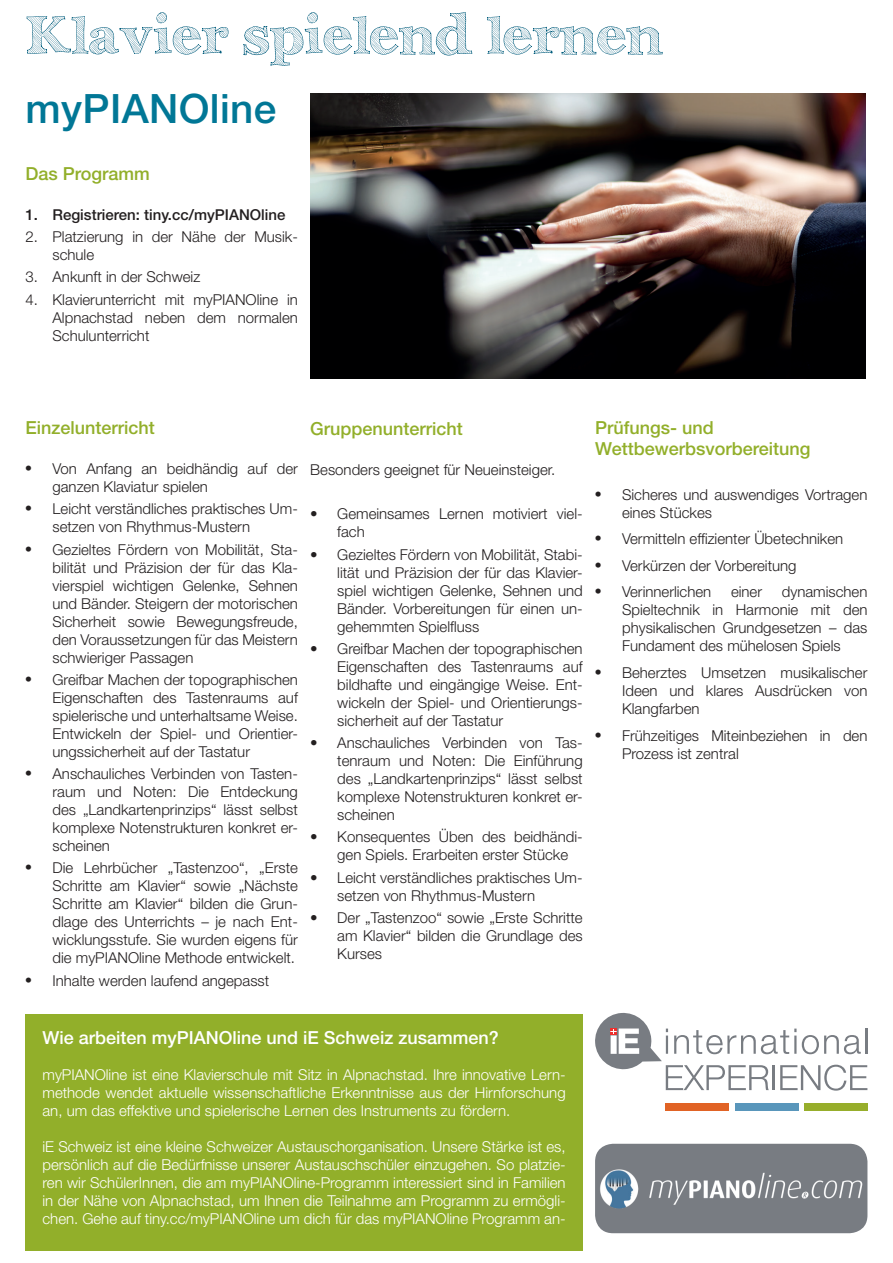
<style>
.page{position:relative;width:893px;height:1263px;background:#fff}
.page>*{position:absolute;margin:0;border:0;box-sizing:border-box;transform-origin:0 0}
.t1{font:54px "Archistico";color:#005c7c}
.t2{font:500 40.5px "Helvetica Neue LT Std";letter-spacing:.01em;color:#017796}
.t3{font:500 18px/21.6px "Helvetica Neue LT Std";color:#92af2a}
.t4{font:500 18px "Helvetica Neue LT Std";color:#fff}
.t5{font:300 15px/18px "Helvetica Neue LT Std";color:#231f20;text-align:justify}
.t6{font:300 15px/18px "Helvetica Neue LT Std";color:#fff;text-align:justify}
.t7{font:500 15px "Helvetica Neue LT Std";color:#231f20}
.s1{font-family:"Times";font-weight:400;font-size:18px}
</style>
<div class="page">
<div style="left:666px;top:1103px;width:63px;height:8px;background:#e16325"></div>
<div style="left:735px;top:1103px;width:63px;height:8px;background:#5996bb"></div>
<div style="left:804px;top:1103px;width:63px;height:8px;background:#97ae2b"></div>
<svg style="left:595px;top:1013px;width:272px;height:78px"></svg>
<img style="left:310px;top:94px;width:556px;height:285px">
<div style="left:26px;top:1014px;width:557px;height:236px;background:#92af2a"></div>
<div style="left:595px;top:1144px;width:272px;height:89px;background:#787c82;border-radius:18px"></div>
<img style="left:600px;top:1169px;width:263px;height:40px">
<h1 class="t1" style="left:26px;top:4px;width:639px">Klavier spielend lernen</h1>
<h2 class="t2" style="left:26px;top:84px;width:252px">myPIANOline</h2>
<p class="t3" style="left:26px;top:162px;width:126px">Das Programm</p>
<p class="t7" style="left:26px;top:206px;width:261px">1. Registrieren: tiny.cc/myPIANOline</p>
<p class="t5" style="left:53px;top:227px;width:247px;text-indent:-27px">2. Platzierung in der Nähe der Musik&shy;schule</p>
<p class="t5" style="left:26px;top:268px;width:176px">3. Ankunft in der Schweiz</p>
<p class="t5" style="left:53px;top:290px;width:247px;text-indent:-27px">4. Klavierunterricht mit myPIANOline in Alpnachstad neben dem normalen Schulunterricht</p>
<p class="t3" style="left:26px;top:416px;width:131px">Einzelunterricht</p>
<p class="t5" style="left:53px;top:459px;width:247px;text-indent:-27px"><span class="s1">•</span> Von Anfang an beidhändig auf der ganzen Klaviatur spielen</p>
<p class="t5" style="left:53px;top:500px;width:247px;text-indent:-27px"><span class="s1">•</span> Leicht verständliches praktisches Um&shy;setzen von Rhythmus-Mustern</p>
<p class="t5" style="left:53px;top:540px;width:247px;text-indent:-27px"><span class="s1">•</span> Gezieltes Fördern von Mobilität, Sta&shy;bilität und Präzision der für das Kla&shy;vierspiel wichtigen Gelenke, Sehnen und Bänder. Steigern der motorischen Sicherheit sowie Bewegungsfreude, den Voraussetzungen für das Meistern schwieriger Passagen</p>
<p class="t5" style="left:53px;top:670px;width:247px;text-indent:-27px"><span class="s1">•</span> Greifbar Machen der topographischen Eigenschaften des Tastenraums auf spielerische und unterhaltsame Weise.<br>Entwickeln der Spiel- und Orientier&shy;ungssicherheit auf der Tastatur</p>
<p class="t5" style="left:53px;top:764px;width:247px;text-indent:-27px"><span class="s1">•</span> Anschauliches Verbinden von Tasten&shy;raum und Noten: Die Entdeckung des „Landkartenprinzips“ lässt selbst komplexe Notenstrukturen konkret er&shy;scheinen</p>
<p class="t5" style="left:53px;top:859px;width:247px;text-indent:-27px"><span class="s1">•</span> Die Lehrbücher „Tastenzoo“, „Erste Schritte am Klavier“ sowie „Nächste Schritte am Klavier“ bilden die Grun&shy;dlage des Unterrichts – je nach Ent&shy;wicklungsstufe. Sie wurden eigens für die myPIANOline Methode entwickelt.</p>
<p class="t5" style="left:26px;top:971px;width:245px"><span class="s1">•</span> Inhalte werden laufend angepasst</p>
<p class="t3" style="left:310px;top:417px;width:154px">Gruppenunterricht</p>
<p class="t5" style="left:310px;top:460px;width:247px">Besonders geeignet für Neueinsteiger.</p>
<p class="t5" style="left:337px;top:505px;width:247px;text-indent:-27px">• Gemeinsames Lernen motiviert viel&shy;fach</p>
<p class="t5" style="left:337px;top:545px;width:247px;text-indent:-27px">• Gezieltes Fördern von Mobilität, Stabi&shy;lität und Präzision der für das Klavier&shy;spiel wichtigen Gelenke, Sehnen und Bänder. Vorbereitungen für einen un&shy;gehemmten Spielfluss</p>
<p class="t5" style="left:337px;top:639px;width:247px;text-indent:-27px">• Greifbar Machen der topographischen Eigenschaften des Tastenraums auf bildhafte und eingängige Weise. Ent&shy;wickeln der Spiel- und Orientierungs&shy;sicherheit auf der Tastatur</p>
<p class="t5" style="left:337px;top:733px;width:247px;text-indent:-27px">• Anschauliches Verbinden von Tas&shy;tenraum und Noten: Die Einführung des „Landkartenprinzips“ lässt selbst komplexe Notenstrukturen konkret er&shy;scheinen</p>
<p class="t5" style="left:337px;top:828px;width:247px;text-indent:-27px">• Konsequentes Üben des beidhändi&shy;gen Spiels. Erarbeiten erster Stücke</p>
<p class="t5" style="left:337px;top:868px;width:247px;text-indent:-27px">• Leicht verständliches praktisches Um&shy;setzen von Rhythmus-Mustern</p>
<p class="t5" style="left:337px;top:908px;width:247px;text-indent:-27px">• Der „Tastenzoo“ sowie „Erste Schritte am Klavier“ bilden die Grundlage des Kurses</p>
<p class="t3" style="left:595px;top:416px;width:217px">Prüfungs- und<br>Wettbewerbsvorbereitung</p>
<p class="t5" style="left:622px;top:485px;width:247px;text-indent:-27px"><span class="s1">•</span> Sicheres und auswendiges Vortragen eines Stückes</p>
<p class="t5" style="left:595px;top:530px;width:250px"><span class="s1">•</span> Vermitteln effizienter Übetechniken</p>
<p class="t5" style="left:595px;top:556px;width:203px"><span class="s1">•</span> Verkürzen der Vorbereitung</p>
<p class="t5" style="left:595px;top:583px;width:118px"><span class="s1">•</span> Verinnerlichen</p>
<p class="t5" style="left:731px;top:583px;width:33px">einer</p>
<p class="t5" style="left:622px;top:583px;width:247px;text-indent:160px">dynamischen Spieltechnik in Harmonie mit den physikalischen Grundgesetzen – das Fundament des mühelosen Spiels</p>
<p class="t5" style="left:622px;top:663px;width:247px;text-indent:-27px"><span class="s1">•</span> Beherztes Umsetzen musikalischer Ideen und klares Ausdrücken von Klangfarben</p>
<p class="t5" style="left:622px;top:726px;width:247px;text-indent:-27px"><span class="s1">•</span> Frühzeitiges Miteinbeziehen in den<br>Prozess ist zentral</p>
<p class="t4" style="left:43px;top:1027px;width:458px">Wie arbeiten myPIANOline und iE Schweiz zusammen?</p>
<p class="t6" style="left:43px;top:1065px;width:525px">myPIANOline ist eine Klavierschule mit Sitz in Alpnachstad. Ihre innovative Lern&shy;methode wendet aktuelle wissenschaftliche Erkenntnisse aus der Hirnforschung an, um das effektive und spielerische Lernen des Instruments zu fördern.</p>
<p class="t6" style="left:43px;top:1137px;width:525px">iE Schweiz ist eine kleine Schweizer Austauschorganisation. Unsere Stärke ist es, persönlich auf die Bedürfnisse unserer Austauschschüler einzugehen. So platzie&shy;ren wir SchülerInnen, die am myPIANOline-Programm interessiert sind in Familien in der Nähe von Alpnachstad, um Ihnen die Teilnahme am Programm zu ermögli&shy;chen. Gehe auf tiny.cc/myPIANOline um dich für das myPIANOline Programm an-</p>
</div>
